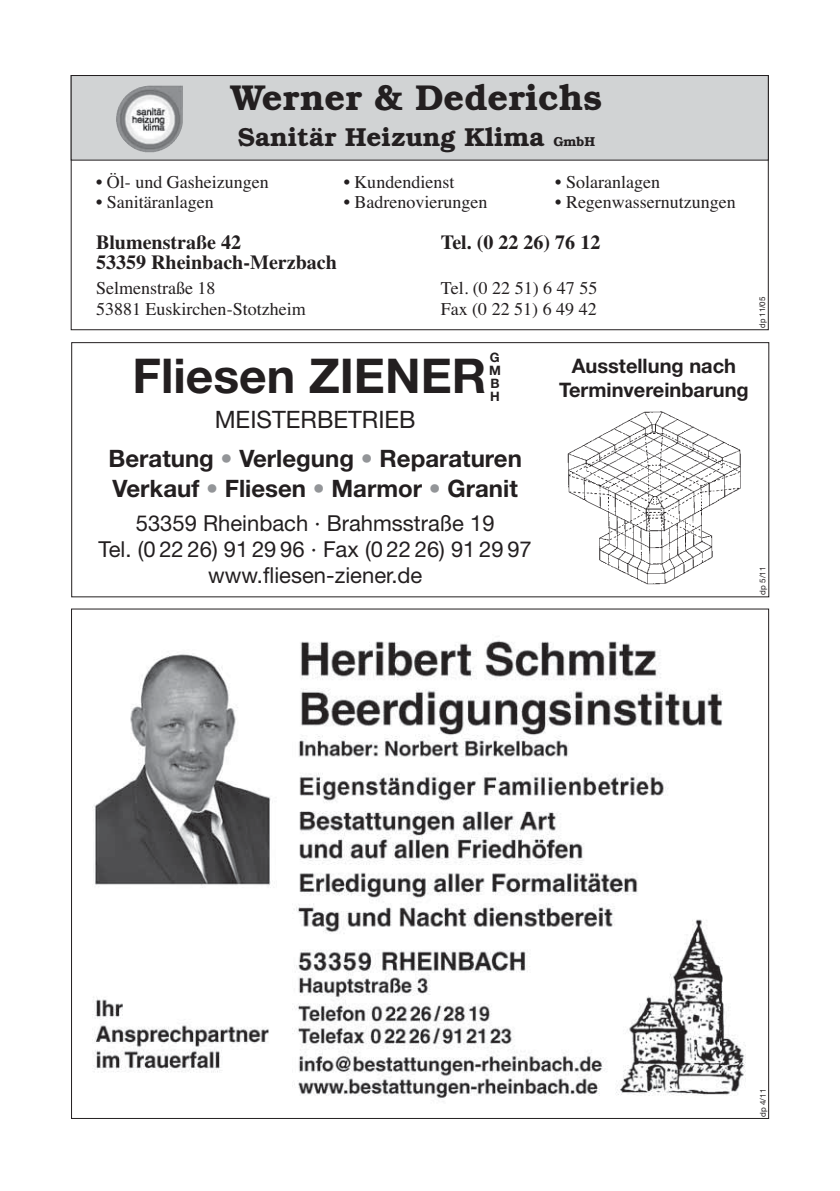
<style>
.page{position:relative;width:840px;height:1191px;background:#fff}
.page>*{position:absolute;margin:0;border:0;box-sizing:border-box;transform-origin:0 0}
.t1{font:700 48px "Helvetica Neue";color:#231f20}
.t2{font:600 36px "Bookman";color:#231f20}
.t3{font:600 26px "Bookman";color:#231f20}
.t4{font:700 24px/38.4px "Helvetica Neue";color:#231f20;text-align:center}
.t5{font:22px/26px "Helvetica Neue";color:#231f20;text-align:center}
.t6{font:700 20px "Times";color:#231f20}
.t7{font:700 20px/24px "Helvetica Neue";color:#231f20;text-align:center}
.t8{font:18px "Times";color:#231f20}
.t9{font:700 13px/13px "Helvetica Neue";color:#231f20;text-align:justify}
.t10{font:8px "Helvetica Neue";color:#231f20}
.t11{font:8px "Helvetica";color:#231f20}
.s1{font-size:13px}
.s2{font-weight:400}
.s3{color:#939598}
</style>
<div class="page">
<div style="left:72px;top:76px;width:695px;height:84px;background:#d1d3d4"></div>
<div style="left:71px;top:75px;width:697px;height:86px;border:1px solid #231f20"></div>
<img style="left:116px;top:85px;width:67px;height:67px">
<img style="left:567px;top:411px;width:174px;height:174px">
<div style="left:71px;top:342px;width:697px;height:255px;border:1px solid #231f20"></div>
<img style="left:92px;top:640px;width:654px;height:459px">
<h2 class="t2" style="left:231px;top:84px;width:372px">Werner &amp; Dederichs</h2>
<h3 class="t3" style="left:238px;top:127px;width:358px">Sanitär Heizung Klima <span class="s1">GmbH</span></h3>
<p class="t8" style="left:96px;top:176px;width:174px">• Öl- und Gasheizungen</p>
<p class="t8" style="left:343px;top:176px;width:112px">• Kundendienst</p>
<p class="t8" style="left:555px;top:176px;width:106px">• Solaranlagen</p>
<p class="t8" style="left:96px;top:196px;width:119px">• Sanitäranlagen</p>
<p class="t8" style="left:343px;top:196px;width:145px">• Badrenovierungen</p>
<p class="t8" style="left:555px;top:196px;width:182px">• Regenwassernutzungen</p>
<p class="t6" style="left:96px;top:235px;width:146px">Blumenstraße 42</p>
<p class="t6" style="left:440px;top:235px;width:161px">Tel. (0 22 26) 76 12</p>
<p class="t6" style="left:96px;top:255px;width:242px">53359 Rheinbach-Merzbach</p>
<p class="t8" style="left:96px;top:282px;width:121px">Selmenstraße 18</p>
<p class="t8" style="left:440px;top:282px;width:158px">Tel. (0 22 51) 6 47 55</p>
<p class="t8" style="left:96px;top:302px;width:211px">53881 Euskirchen-Stotzheim</p>
<p class="t8" style="left:440px;top:302px;width:157px">Fax (0 22 51) 6 49 42</p>
<p class="t11" style="left:759px;top:328px;width:33px;rotate:-90deg">dp 11/05</p>
<p class="t9" style="left:488px;top:352px;width:13px">G M B H</p>
<p class="t7" style="left:558px;top:356px;width:191px">Ausstellung nach<br>Terminvereinbarung</p>
<h1 class="t1" style="left:132px;top:359px;width:355px">Fliesen ZIENER</h1>
<h3 class="t4" style="left:108px;top:402px;width:414px"><span class="s2">MEISTERBETRIEB<br></span>Beratung <span class="s3">•</span> Verlegung <span class="s3">•</span> Reparaturen</h3>
<h3 class="t4" style="left:112px;top:471px;width:406px">Verkauf <span class="s3">•</span> Fliesen <span class="s3">•</span> Marmor <span class="s3">•</span> Granit</h3>
<p class="t5" style="left:98px;top:512px;width:434px">53359 Rheinbach · Brahmsstraße 19<br>Tel. (0 22 26) 91 29 96 · Fax (0 22 26) 91 29 97 www.fliesen-ziener.de</p>
<p class="t10" style="left:759px;top:594px;width:29px;rotate:-90deg">dp 5/11</p>
<p class="t10" style="left:759px;top:1116px;width:29px;rotate:-90deg">dp 4/11</p>
</div>
